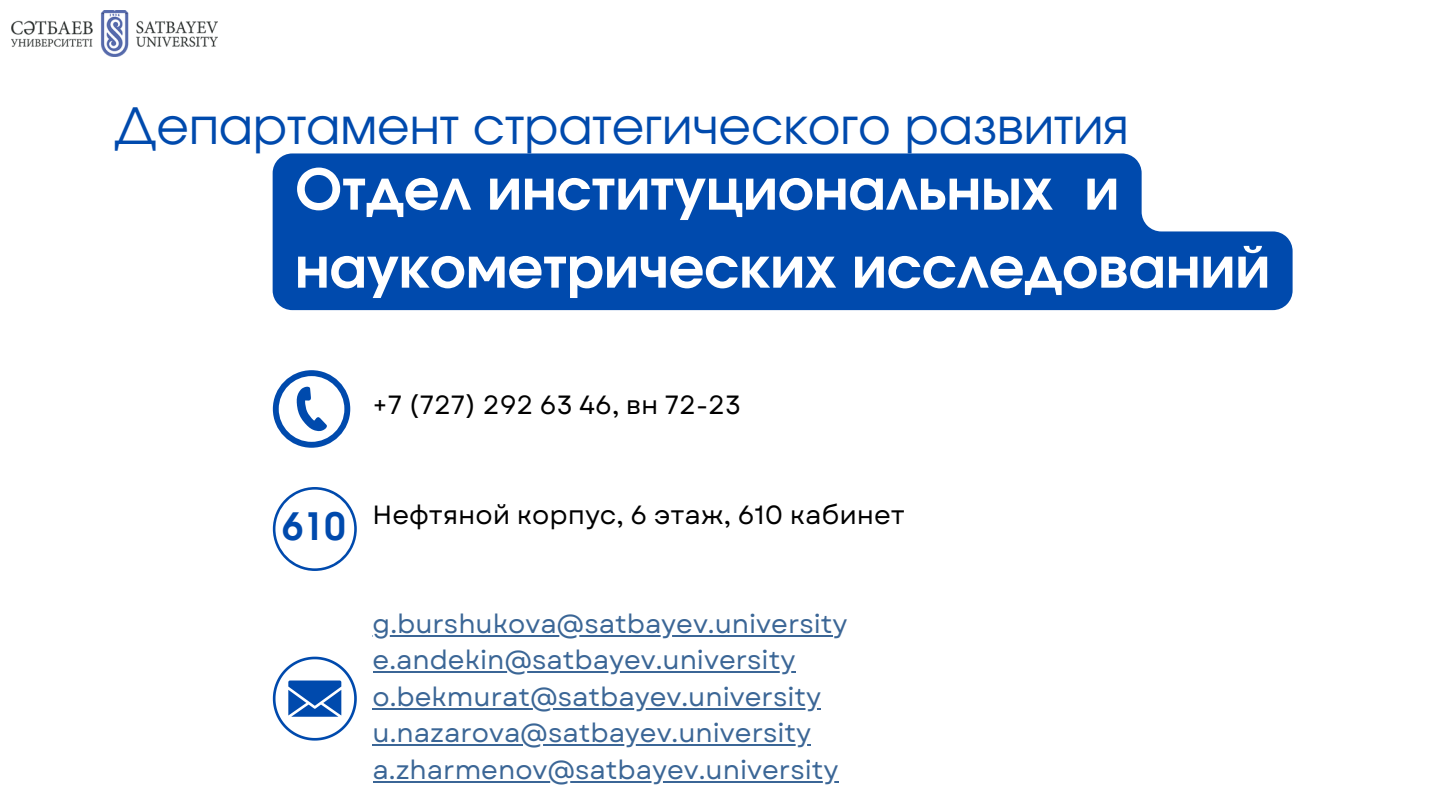
<style>
.page{position:relative;width:1440px;height:810px;background:#fff}
.page>*{position:absolute;margin:0;border:0;box-sizing:border-box;transform-origin:0 0}
.t1{font:700 56px/78px "Evolventa";color:#fff}
.t2{font:50px "Evolventa";color:#004aad}
.t3{font:700 37.7px "Evolventa";color:#004aad}
.t4{font:26.3px "Garet";color:#3b6696}
.t5{font:26.3px "Garet";color:#000}
</style>
<div class="page">
<img style="left:11px;top:10px;width:207px;height:46px">
<svg style="left:273px;top:370px;width:77px;height:77px"></svg>
<svg style="left:273px;top:657px;width:84px;height:84px"></svg>
<hr style="left:373px;top:635px;width:460px;height:2px;background:#3b6696">
<hr style="left:373px;top:671px;width:422px;height:2px;background:#3b6696">
<hr style="left:373px;top:708px;width:448px;height:2px;background:#3b6696">
<hr style="left:373px;top:744px;width:438px;height:2px;background:#3b6696">
<hr style="left:373px;top:781px;width:465px;height:2px;background:#3b6696">
<svg style="left:273px;top:153px;width:1020px;height:157px;background:#1357b3"></svg>
<svg style="left:273px;top:487px;width:84px;height:84px"></svg>
<p class="t2" style="left:114px;top:104px;width:1016px">Департамент стратегического развития</p>
<p class="t1" style="left:295px;top:154px;width:977px">Отдел институциональных и наукометрических исследований</p>
<p class="t5" style="left:373px;top:386px;width:370px">+7 (727) 292 63 46, вн 72-23</p>
<p class="t3" style="left:282px;top:510px;width:65px">610</p>
<h3 class="t5" style="left:373px;top:496px;width:534px">Нефтяной корпус, 6 этаж, 610 кабинет</h3>
<h2 class="t4" style="left:373px;top:605px;width:476px">g.burshukova@satbayev.university</h2>
<p class="t4" style="left:373px;top:641px;width:424px">e.andekin@satbayev.university</p>
<p class="t4" style="left:373px;top:678px;width:450px">o.bekmurat@satbayev.university</p>
<h1 class="t4" style="left:373px;top:714px;width:440px">u.nazarova@satbayev.university</h1>
<p class="t4" style="left:373px;top:751px;width:467px">a.zharmenov@satbayev.university</p>
</div>
